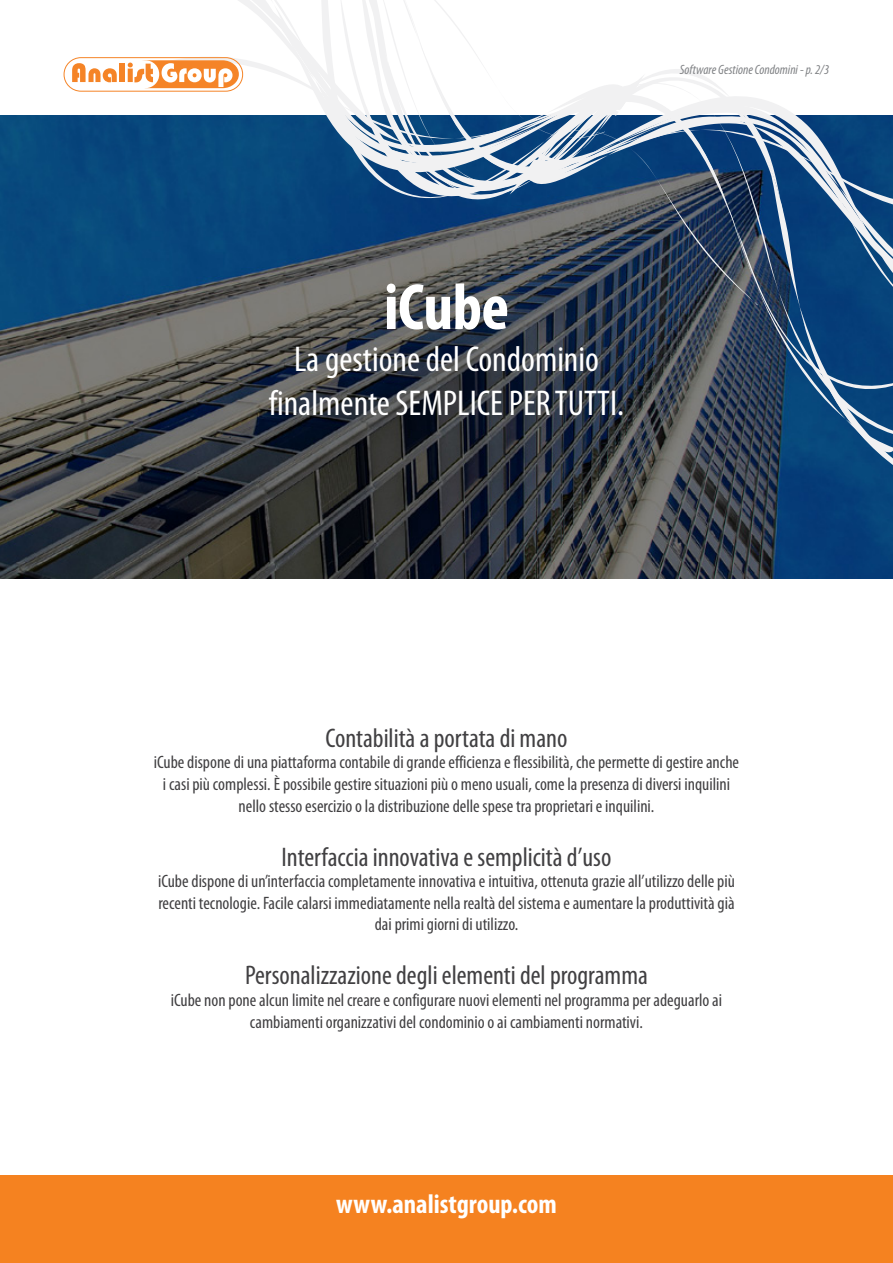
<style>
.page{position:relative;width:893px;height:1263px;background:#fff}
.page>*{position:absolute;margin:0;border:0;box-sizing:border-box;transform-origin:0 0}
.t1{font:700 condensed 66px "Myriad Pro";letter-spacing:-.01em;color:#fff}
.t2{font:condensed 36px/43.2px "Myriad Pro";color:#fff;text-align:center}
.t3{font:condensed 27px "Myriad Pro";color:#414042}
.t4{font:700 condensed 27px "Myriad Pro";color:#fff}
.t5{font:condensed 18px/21.6px "Myriad Pro";color:#414042;text-align:center}
.t6{font:italic condensed 13.5px "Myriad Pro";color:#808285}
</style>
<div class="page">
<img style="left:0;top:116px;width:893px;height:462px">
<svg style="left:515px;top:306px;width:378px;height:191px"></svg>
<div style="left:0;top:1176px;width:893px;height:87px;background:#f58220"></div>
<div style="left:64px;top:57px;width:179px;height:34px;border:1px solid #f58427;border-radius:17px"></div>
<svg style="left:72px;top:63px;width:45px;height:19px"></svg>
<div style="left:120px;top:64px;width:5px;height:18px;background:#f58427"></div>
<svg style="left:128px;top:0;width:765px;height:306px"></svg>
<p class="t6" style="left:680px;top:61px;width:151px">Software Gestione Condomini - p. 2/3</p>
<h1 class="t1" style="left:384px;top:266px;width:127px">iCube</h1>
<h2 class="t2" style="left:269px;top:337px;width:357px">La gestione del Condominio finalmente SEMPLICE PER TUTTI.</h2>
<h3 class="t3" style="left:325px;top:721px;width:244px">Contabilità a portata di mano</h3>
<p class="t5" style="left:154px;top:751px;width:587px">iCube dispone di una piattaforma contabile di grande efficienza e flessibilità, che permette di gestire anche i casi più complessi. è possibile gestire situazioni più o meno usuali, come la presenza di diversi inquilini nello stesso esercizio o la distribuzione delle spese tra proprietari e inquilini.</p>
<h3 class="t3" style="left:282px;top:840px;width:331px">Interfaccia innovativa e semplicità d’uso</h3>
<p class="t5" style="left:158px;top:870px;width:578px">iCube dispone di un’interfaccia completamente innovativa e intuitiva, ottenuta grazie all’utilizzo delle più recenti tecnologie. Facile calarsi immediatamente nella realtà del sistema e aumentare la produttività già dai primi giorni di utilizzo.</p>
<h3 class="t3" style="left:245px;top:959px;width:404px">Personalizzazione degli elementi del programma</h3>
<p class="t5" style="left:171px;top:989px;width:553px">iCube non pone alcun limite nel creare e configurare nuovi elementi nel programma per adeguarlo ai cambiamenti organizzativi del condominio o ai cambiamenti normativi.</p>
<h3 class="t4" style="left:336px;top:1187px;width:222px">www.analistgroup.com</h3>
</div>
